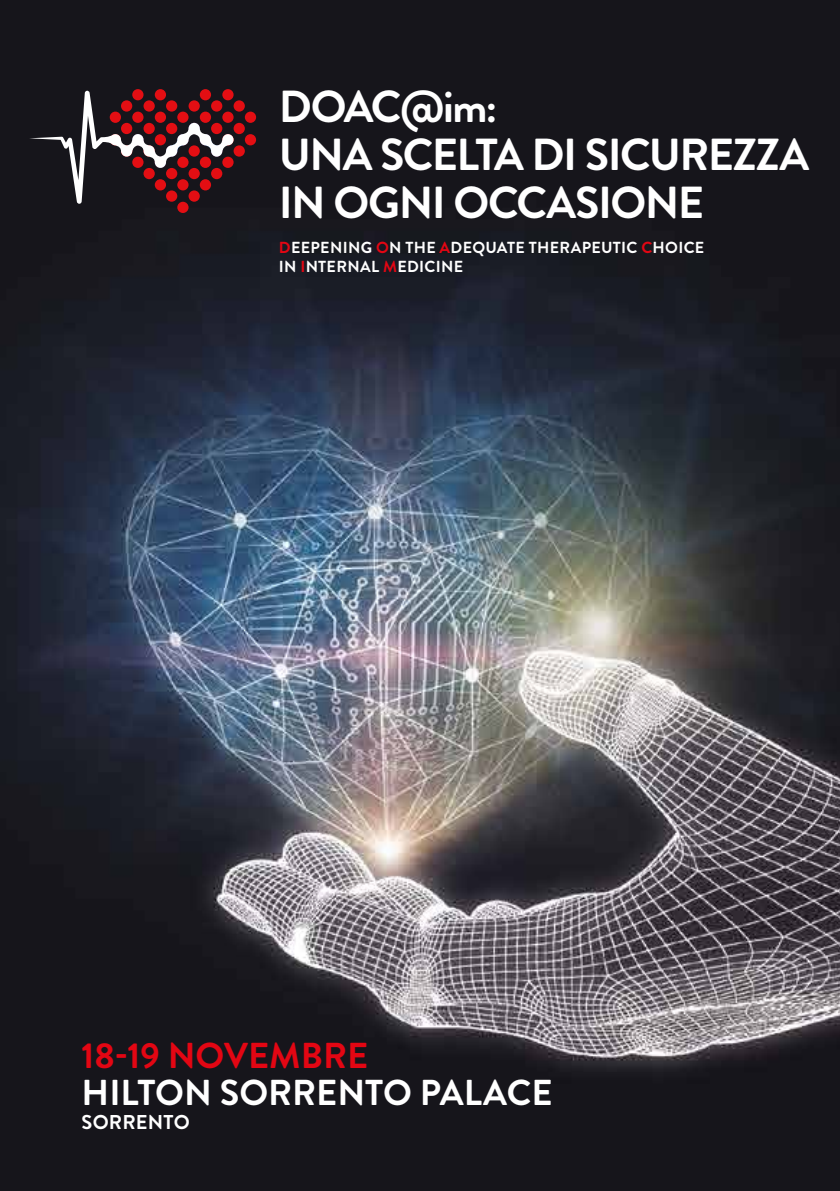
<style>
.page{position:relative;width:840px;height:1191px;background:#fff}
.page>*{position:absolute;margin:0;border:0;box-sizing:border-box;transform-origin:0 0}
.t1{font:700 44.8px/48px "Brandon Grotesque";letter-spacing:-.035em;color:#fff}
.t2{font:700 36px "Brandon Grotesque";color:#fff}
.t3{font:700 36px "Brandon Grotesque";color:#e30613}
.t4{font:700 20px "Brandon Grotesque";letter-spacing:.01em;color:#fff}
.t5{font:700 16px/19.2px "Brandon Grotesque";letter-spacing:.02em;color:#fff}
.s1{color:#e30613}
</style>
<div class="page">
<img style="left:0;top:0;width:839px;height:1191px">
<div style="left:132px;top:89px;width:11px;height:11px;background:#e30e13;border-radius:50%"></div>
<div style="left:155px;top:89px;width:11px;height:11px;background:#e30e13;border-radius:50%"></div>
<div style="left:200px;top:89px;width:11px;height:11px;background:#e30e13;border-radius:50%"></div>
<div style="left:222px;top:89px;width:11px;height:11px;background:#e30e13;border-radius:50%"></div>
<div style="left:233px;top:100px;width:12px;height:12px;background:#e30e13;border-radius:50%"></div>
<div style="left:245px;top:112px;width:11px;height:11px;background:#e30e13;border-radius:50%"></div>
<div style="left:233px;top:123px;width:12px;height:11px;background:#e30e13;border-radius:50%"></div>
<div style="left:245px;top:134px;width:11px;height:11px;background:#e30e13;border-radius:50%"></div>
<div style="left:233px;top:145px;width:12px;height:12px;background:#e30e13;border-radius:50%"></div>
<div style="left:177px;top:202px;width:11px;height:11px;background:#e30e13;border-radius:50%"></div>
<svg style="left:29px;top:91px;width:204px;height:113px;background:#4d2e33"></svg>
<h1 class="t1" style="left:279px;top:83px;width:531px">DOAC@im:<br>UNA SCELTA DI SICUREZZA<br>IN OGNI OCCASIONE</h1>
<p class="t5" style="left:279px;top:238px;width:426px"><span class="s1">D</span>EEPENING <span class="s1">O</span>N THE <span class="s1">A</span>DEQUATE THERAPEUTIC <span class="s1">C</span>HOICE<br>IN <span class="s1">I</span>NTERNAL <span class="s1">M</span>EDICINE</p>
<h2 class="t3" style="left:82px;top:1031px;width:288px">18-19 NOVEMBRE</h2>
<h2 class="t2" style="left:82px;top:1067px;width:472px">HILTON SORRENTO PALACE</h2>
<p class="t4" style="left:82px;top:1107px;width:109px">SORRENTO</p>
</div>
